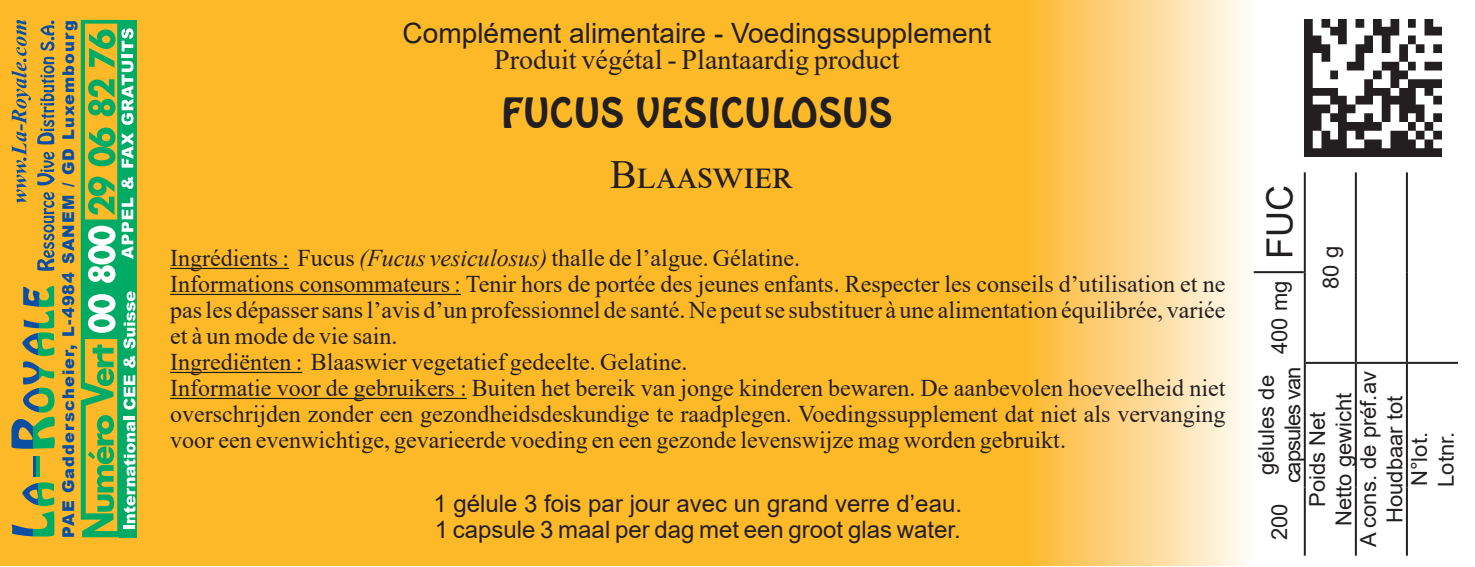
<style>
.page{position:relative;width:1475px;height:567px;background:#fff}
.page>*{position:absolute;margin:0;border:0;box-sizing:border-box;transform-origin:0 0}
.Nom_Produit{font:40px "Hobo BT";color:#231f20}
.Nom_Produit-2{font:40px "Times New Roman";color:#231f20}
.Code_Produit{font:36px "Arial";color:#231f20}
.Complément_alimentai{font:28px "Arial";color:#231f20}
.Ingédients{font:28px "Times New Roman";color:#231f20}
.Ingédients-2{font:24px/26px "Times New Roman";color:#231f20;text-align:justify}
.Conso_Jour{font:24px "Arial";color:#231f20}
.Ingédients-3{font:24px "Arial";color:#231f20}
.DLC{font:22px "Arial";color:#231f20}
.Poids_Net{font:22px/26.4px "Arial";color:#231f20;text-align:center}
.Nb_gélules{font:22px "Arial";color:#231f20}
.Nb_gélules-2{font:22px "Arial";letter-spacing:-.05em;color:#231f20}
.t1{font:900 16px "Arial";letter-spacing:.07em;color:#0a4fa2}
.s1{font-style:italic}
</style>
<div class="page">
<div style="left:0;top:0;width:1474px;height:565px;background:#fdb928"></div>
<div style="left:1138px;top:0;width:336px;height:565px;background:#fff"></div>
<div style="left:1024px;top:0;width:229px;height:565px;background:linear-gradient(to right,#feb72d,#fefbf9)"></div>
<svg style="left:12px;top:110px;width:15px;height:93px"></svg>
<svg style="left:16px;top:99px;width:11px;height:10px"></svg>
<svg style="left:11px;top:47px;width:20px;height:53px"></svg>
<svg style="left:16px;top:36px;width:11px;height:10px"></svg>
<svg style="left:16px;top:20px;width:10px;height:16px"></svg>
<svg style="left:37px;top:192px;width:18px;height:79px"></svg>
<svg style="left:37px;top:152px;width:18px;height:33px"></svg>
<svg style="left:37px;top:57px;width:18px;height:87px"></svg>
<svg style="left:40px;top:21px;width:15px;height:30px"></svg>
<svg style="left:12px;top:482px;width:42px;height:55px"></svg>
<svg style="left:11px;top:286px;width:44px;height:163px"></svg>
<svg style="left:33px;top:456px;width:6px;height:21px"></svg>
<svg style="left:135px;top:20px;width:2px;height:517px"></svg>
<svg style="left:81px;top:20px;width:54px;height:517px"></svg>
<img style="left:1304px;top:20px;width:136px;height:136px">
<hr style="left:1303px;top:488px;width:2px;height:68px;background:#231f20">
<hr style="left:1303px;top:363px;width:2px;height:125px;background:#231f20">
<hr style="left:1303px;top:272px;width:2px;height:91px;background:#231f20">
<hr style="left:1305px;top:362px;width:49px;height:2px;background:#231f20">
<hr style="left:1303px;top:172px;width:2px;height:100px;background:#231f20">
<hr style="left:1354px;top:488px;width:2px;height:68px;background:#231f20">
<hr style="left:1354px;top:363px;width:2px;height:125px;background:#231f20">
<hr style="left:1354px;top:272px;width:2px;height:91px;background:#231f20">
<hr style="left:1356px;top:362px;width:49px;height:2px;background:#231f20">
<hr style="left:1354px;top:172px;width:2px;height:100px;background:#231f20">
<hr style="left:1405px;top:488px;width:2px;height:68px;background:#231f20">
<hr style="left:1405px;top:363px;width:2px;height:125px;background:#231f20">
<hr style="left:1405px;top:272px;width:2px;height:91px;background:#231f20">
<hr style="left:1407px;top:362px;width:50px;height:2px;background:#231f20">
<hr style="left:1405px;top:172px;width:2px;height:100px;background:#231f20">
<hr style="left:1253px;top:271px;width:50px;height:2px;background:#231f20">
<hr style="left:170px;top:268px;width:119px;height:1px;background:#231f20">
<hr style="left:170px;top:294px;width:291px;height:1px;background:#231f20">
<hr style="left:170px;top:372px;width:132px;height:1px;background:#231f20">
<hr style="left:170px;top:398px;width:296px;height:1px;background:#231f20">
<p class="t1" style="left:57px;top:538px;width:519px;rotate:-90deg">PAE Gadderscheier, L-4984 SANEM / GD Luxembourg</p>
<p class="Complément_alimentai" style="left:402px;top:14px;width:590px">Complément alimentaire - Voedingssupplement</p>
<p class="Ingédients" style="left:494px;top:40px;width:407px">Produit végétal - Plantaardig product</p>
<p class="Nom_Produit" style="left:500px;top:89px;width:394px">FUCUS VESICULOSUS</p>
<p class="Nom_Produit-2" style="left:610px;top:146px;width:184px">Blaaswier</p>
<p class="Ingédients-2" style="left:170px;top:244px;width:631px">Ingrédients : Fucus <span class="s1">(Fucus vesiculosus)</span> thalle de l’algue. Gélatine.</p>
<p class="Ingédients-2" style="left:170px;top:270px;width:1056px">Informations consommateurs : Tenir hors de portée des jeunes enfants. Respecter les conseils d’utilisation et ne pas les dépasser sans l’avis d’un professionnel de santé. Ne peut se substituer à une alimentation équilibrée, variée et à un mode de vie sain.</p>
<p class="Ingédients-2" style="left:170px;top:348px;width:518px">Ingrediënten : Blaaswier vegetatief gedeelte. Gelatine.</p>
<p class="Ingédients-2" style="left:170px;top:374px;width:1056px">Informatie voor de gebruikers : Buiten het bereik van jonge kinderen bewaren. De aanbevolen hoeveelheid niet overschrijden zonder een gezondheidsdeskundige te raadplegen. Voedingssupplement dat niet als vervanging voor een evenwichtige, gevarieerde voeding en een gezonde levenswijze mag worden gebruikt.</p>
<p class="Conso_Jour" style="left:433px;top:487px;width:530px">1 gélule 3 fois par jour avec un grand verre d’eau.</p>
<p class="Ingédients-3" style="left:434px;top:513px;width:527px">1 capsule 3 maal per dag met een groot glas water.</p>
<p class="Code_Produit" style="left:1254px;top:259px;width:75px;rotate:-90deg">FUC</p>
<p class="Nb_gélules" style="left:1264px;top:354px;width:75px;rotate:-90deg">400 mg</p>
<p class="Poids_Net" style="left:1316px;top:289px;width:44px;rotate:-90deg">80 g</p>
<p class="Nb_gélules" style="left:1250px;top:475px;width:102px;rotate:-90deg">gélules de</p>
<p class="Nb_gélules-2" style="left:1277px;top:483px;width:118px;rotate:-90deg">capsules van</p>
<p class="DLC" style="left:1352px;top:547px;width:178px;rotate:-90deg">A cons. de préf.av</p>
<p class="Poids_Net" style="left:1303px;top:526px;width:135px;rotate:-90deg">Poids Net<br>Netto gewicht</p>
<p class="DLC" style="left:1379px;top:523px;width:129px;rotate:-90deg">Houdbaar tot</p>
<p class="Nb_gélules" style="left:1264px;top:540px;width:38px;rotate:-90deg">200</p>
<p class="DLC" style="left:1403px;top:486px;width:56px;rotate:-90deg">N°lot.</p>
<p class="DLC" style="left:1430px;top:487px;width:57px;rotate:-90deg">Lotnr.</p>
</div>
